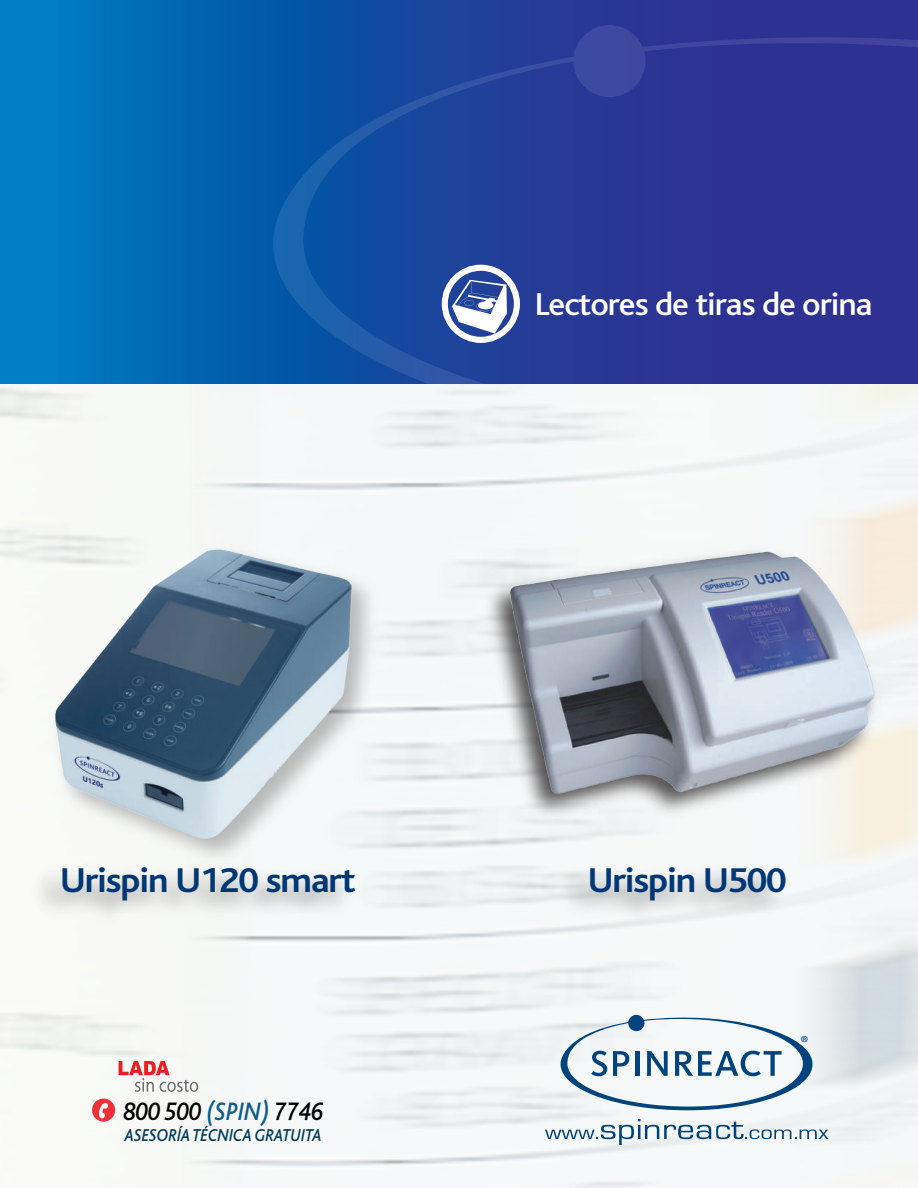
<style>
.page{position:relative;width:918px;height:1188px;background:#fff}
.page>*{position:absolute;margin:0;border:0;box-sizing:border-box;transform-origin:0 0}
.t1{font:700 36px "Bliss";letter-spacing:-.03em;color:#013775;scale:1.05 1}
.t2{font:500 33px "Bliss";letter-spacing:-.03em;color:#fff;scale:1.05 1}
.t3{font:italic 500 26.4px "Bliss";color:#000001;scale:.89 1}
.t4{font:19.05px "Myriad Pro";color:#01437c}
.t5{font:italic 500 18px "Bliss";color:#013d59;scale:.89 1}
.s1{color:#105c8b}
</style>
<div class="page">
<img style="left:0;top:384px;width:918px;height:804px">
<div style="left:0;top:0;width:918px;height:384px;background:linear-gradient(to right,#0075bd,#372087)"></div>
<svg style="left:273px;top:35px;width:645px;height:413px"></svg>
<div style="left:573px;top:25px;width:73px;height:72px;background:#3d4a9f;border-radius:50%"></div>
<img style="left:43px;top:537px;width:342px;height:334px">
<img style="left:48px;top:525px;width:319px;height:339px">
<svg style="left:452px;top:280px;width:55px;height:54px"></svg>
<div style="left:442px;top:265px;width:78px;height:78px;border:6px solid #fff;border-radius:50%"></div>
<img style="left:22px;top:850px;width:341px;height:84px">
<img style="left:478px;top:539px;width:409px;height:287px">
<img style="left:488px;top:521px;width:398px;height:298px">
<img style="left:550px;top:850px;width:244px;height:84px">
<svg style="left:119px;top:1061px;width:79px;height:31px"></svg>
<div style="left:92px;top:1099px;width:23px;height:23px;background:#ee3038;border-radius:50%"></div>
<svg style="left:99px;top:1103px;width:9px;height:16px"></svg>
<svg style="left:545px;top:1119px;width:284px;height:26px"></svg>
<svg style="left:561px;top:1017px;width:252px;height:93px"></svg>
<div style="left:628px;top:1015px;width:17px;height:16px;background:#01437c;border-radius:50%"></div>
<p class="t2" style="left:535px;top:287px;width:323px">Lectores de tiras de orina</p>
<p class="t1" style="left:60px;top:862px;width:283px">Urispin U120 smart</p>
<p class="t3" style="left:124px;top:1097px;width:226px">800 500 <span class="s1">(SPIN)</span> 7746</p>
<p class="t5" style="left:125px;top:1126px;width:223px">ASESORÍA TÉCNICA GRATUITA</p>
<p class="t1" style="left:588px;top:862px;width:191px">Urispin U500</p>
<p class="t4" style="left:800px;top:1031px;width:9px">®</p>
</div>
